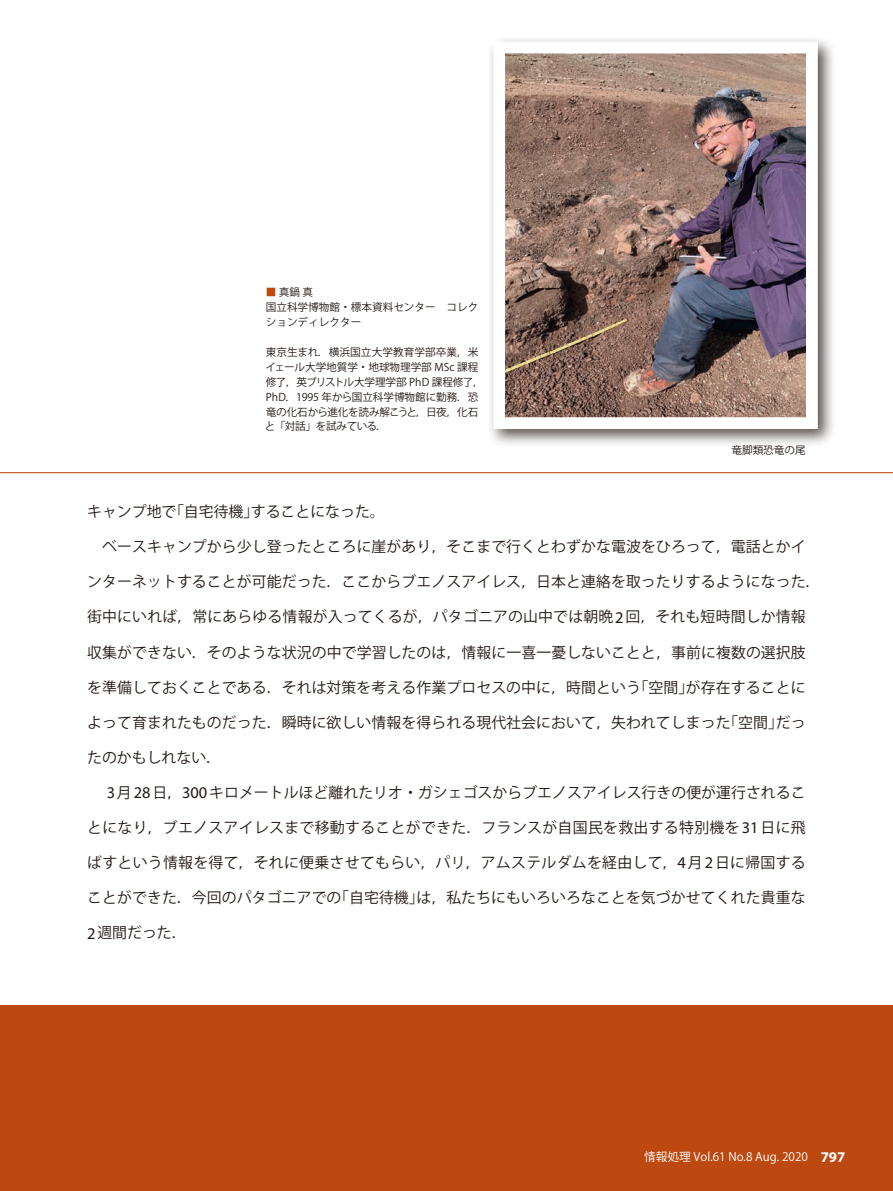
<style>
.page{position:relative;width:893px;height:1191px;background:#fff}
.page>*{position:absolute;margin:0;border:0;box-sizing:border-box;transform-origin:0 0}
.t1{font:14.85px "Koz Go Pro";letter-spacing:.005em;color:#231916}
.t2{font:11.7px "Koz Go Pro";color:#fff}
.t3{font:10.65px/14.9px "Koz Go Std";letter-spacing:-.005em;color:#231916}
.s1{color:#bd4911}
.s2{font-family:"Myriad Pro";font-size:16.35px}
.s3{font-family:"Myriad Pro";font-weight:700;font-size:14.85px}
</style>
<div class="page">
<div style="left:0;top:1005px;width:893px;height:186px;background:#bd4911"></div>
<hr style="left:0;top:472px;width:893px;height:1px;background:#bd4911">
<div style="left:487px;top:35px;width:350px;height:413px;background:#231916;opacity:.75"></div>
<img style="left:506px;top:55px;width:299px;height:361px">
<div style="left:493px;top:42px;width:325px;height:387px;border:12px solid #fff"></div>
<p class="t3" style="left:266px;top:285px;width:214px"><span class="s1">■</span> 真鍋 真<br>国立科学博物館・標本資料センター　コレクションディレクター</p>
<p class="t3" style="left:265px;top:345px;width:220px">東京生まれ．横浜国立大学教育学部卒業，米イェール大学地質学・地球物理学部 MSc 課程修了，英ブリストル大学理学部 PhD 課程修了，<br>PhD．1995 年から国立科学博物館に勤務．恐竜の化石から進化を読み解こうと，日夜，化石と「対話」を試みている．</p>
<p class="t3" style="left:731px;top:443px;width:76px">竜脚類恐竜の尾</p>
<p class="t1" style="left:87px;top:502px;width:299px">キャンプ地で「自宅待機」することになった。</p>
<p class="t1" style="left:87px;top:537px;width:720px">　ベースキャンプから少し登ったところに崖があり，そこまで行くとわずかな電波をひろって，電話とかイ</p>
<p class="t1" style="left:87px;top:572px;width:735px">ンターネットすることが可能だった．ここからブエノスアイレス，日本と連絡を取ったりするようになった．</p>
<p class="t1" style="left:87px;top:607px;width:720px">街中にいれば，常にあらゆる情報が入ってくるが，パタゴニアの山中では朝晩<span class="s2">2</span>回，それも短時間しか情報</p>
<p class="t1" style="left:87px;top:642px;width:720px">収集ができない．そのような状況の中で学習したのは，情報に一喜一憂しないことと，事前に複数の選択肢</p>
<p class="t1" style="left:87px;top:677px;width:720px">を準備しておくことである．それは対策を考える作業プロセスの中に，時間という「空間」が存在することに</p>
<p class="t1" style="left:87px;top:712px;width:720px">よって育まれたものだった．瞬時に欲しい情報を得られる現代社会において，失われてしまった「空間」だっ</p>
<p class="t1" style="left:87px;top:747px;width:135px">たのかもしれない．</p>
<p class="t1" style="left:107px;top:783px;width:700px"><span class="s2">3</span>月<span class="s2">28</span>日，<span class="s2">300</span>キロメートルほど離れたリオ・ガシェゴスからブエノスアイレス行きの便が運行されるこ</p>
<p class="t1" style="left:87px;top:818px;width:720px">とになり，ブエノスアイレスまで移動することができた．フランスが自国民を救出する特別機を<span class="s2">31</span>日に飛</p>
<p class="t1" style="left:87px;top:853px;width:720px">ばすという情報を得て，それに便乗させてもらい，パリ，アムステルダムを経由して，<span class="s2">4</span>月<span class="s2">2</span>日に帰国する</p>
<p class="t1" style="left:87px;top:888px;width:720px">ことができた．今回のパタゴニアでの「自宅待機」は，私たちにもいろいろなことを気づかせてくれた貴重な</p>
<p class="t1" style="left:87px;top:923px;width:101px"><span class="s2">2</span>週間だった．</p>
<p class="t2" style="left:644px;top:1149px;width:203px">情報処理 Vol.61 No.8 Aug. 2020 <span class="s3">797</span></p>
</div>
